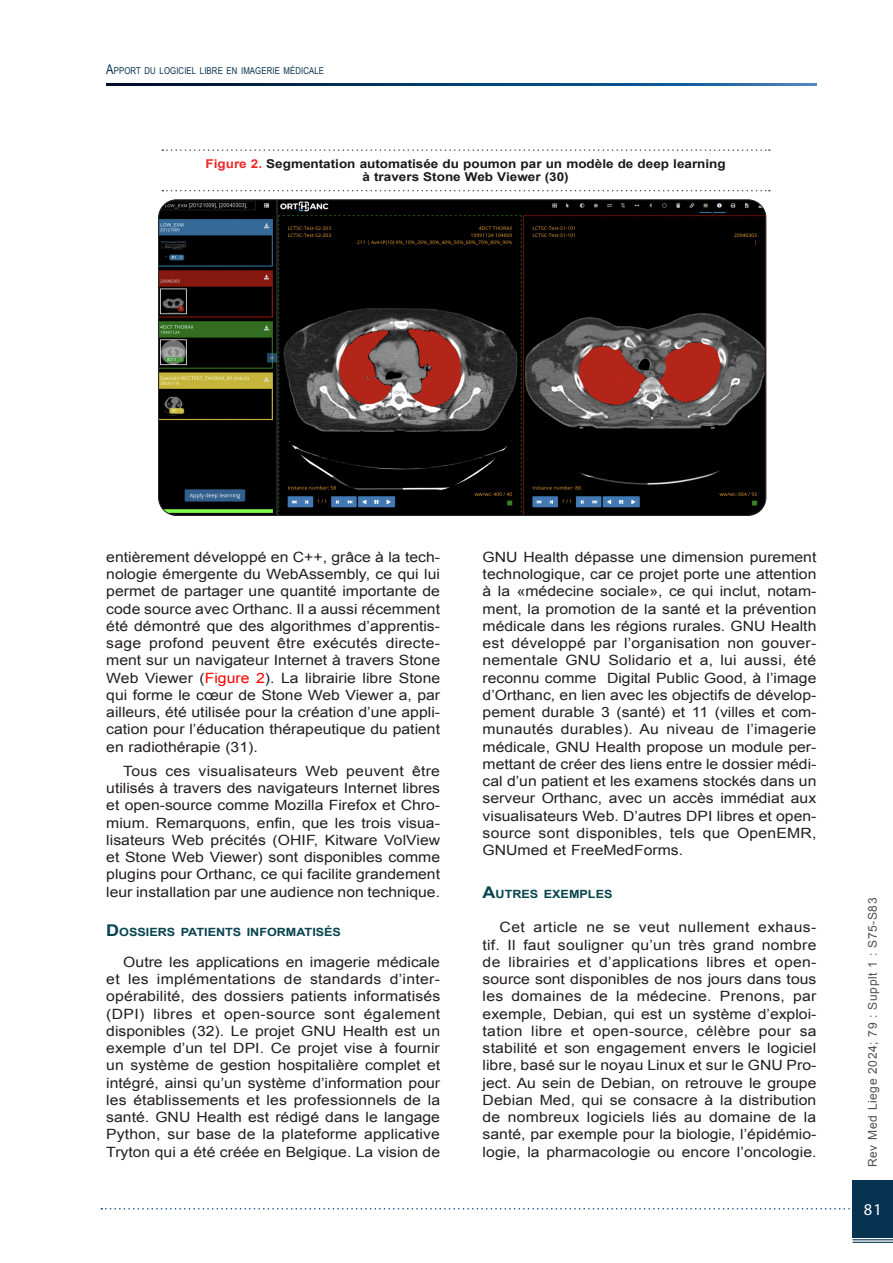
<style>
.page{position:relative;width:893px;height:1263px;background:#fff}
.page>*{position:absolute;margin:0;border:0;box-sizing:border-box;transform-origin:0 0}
.t1{font:16.5px "Myriad Pro";color:#fff}
.Texte_2020{font:14.1px/17.2px "Arial";color:#231f20;text-align:justify;scale:1.11 1}
.Légendes_Tab_et_Fig_2020{font:700 12.15px/13.5px "Arial";color:#1a1a1a;text-align:center;scale:1.11 1}
.t2{font:12px "Arial";letter-spacing:.05em;color:#505050}
.Titre_2_2020{font:700 11.4px "Arial";color:#08444e;scale:1.11 1}
.t3{font:9.45px "Arial Narrow";letter-spacing:.015em;color:#073250}
.s1{font-size:13.5px}
.s2{color:#ee2928}
.s3{color:#f00}
.s4{font-size:16.2px}
</style>
<div class="page">
<svg style="left:101px;top:1208px;width:752px;height:1px"></svg>
<div style="left:853px;top:1180px;width:40px;height:57px;background:#073250"></div>
<hr style="left:853px;top:1239px;width:40px;height:1px;background:#073250">
<hr style="left:853px;top:1242px;width:40px;height:1px;background:#073250">
<svg style="left:106px;top:84px;width:710px;height:1px"></svg>
<img style="left:159px;top:200px;width:607px;height:315px">
<svg style="left:162px;top:149px;width:608px;height:2px"></svg>
<svg style="left:162px;top:190px;width:608px;height:1px"></svg>
<p class="t3" style="left:106px;top:63px;width:219px"><span class="s1">A</span>PPORT DU LOGICIEL LIBRE EN IMAGERIE MÉDICALE</p>
<p class="Légendes_Tab_et_Fig_2020" style="left:205px;top:157px;width:470px"><span class="s2">Figure 2.</span> Segmentation automatisée du poumon par un modèle de deep learning à travers Stone Web Viewer (30)</p>
<p class="Texte_2020" style="left:106px;top:548px;width:302px">entièrement développé en C++, grâce à la tech&shy;nologie émergente du WebAssembly, ce qui lui permet de partager une quantité importante de code source avec Orthanc. Il a aussi récemment été démontré que des algorithmes d’apprentis&shy;sage profond peuvent être exécutés directe&shy;ment sur un navigateur Internet à travers Stone Web Viewer (<span class="s3">Figure 2</span>). La librairie libre Stone qui forme le cœur de Stone Web Viewer a, par ailleurs, été utilisée pour la création d’une appli&shy;cation pour l’éducation thérapeutique du patient en radiothérapie (31).</p>
<p class="Texte_2020" style="left:106px;top:762px;width:302px;text-indent:17px">Tous ces visualisateurs Web peuvent être utilisés à travers des navigateurs Internet libres et open-source comme Mozilla Firefox et Chro&shy;mium. Remarquons, enfin, que les trois visua&shy;lisateurs Web précités (OHIF, Kitware VolView et Stone Web Viewer) sont disponibles comme plugins pour Orthanc, ce qui facilite grandement leur installation par une audience non technique.</p>
<p class="Titre_2_2020" style="left:106px;top:924px;width:213px"><span class="s4">D</span>OSSIERS PATIENTS INFORMATISÉS</p>
<p class="Texte_2020" style="left:106px;top:953px;width:302px;text-indent:17px">Outre les applications en imagerie médicale et les implémentations de standards d’inter&shy;opérabilité, des dossiers patients informatisés (DPI) libres et open-source sont également disponibles (32). Le projet GNU Health est un exemple d’un tel DPI. Ce projet vise à fournir un système de gestion hospitalière complet et intégré, ainsi qu’un système d’information pour les établissements et les professionnels de la santé. GNU Health est rédigé dans le langage Python, sur base de la plateforme applicative Tryton qui a été créée en Belgique. La vision de</p>
<p class="Texte_2020" style="left:483px;top:548px;width:302px">GNU Health dépasse une dimension purement technologique, car ce projet porte une attention à la «médecine sociale», ce qui inclut, notam&shy;ment, la promotion de la santé et la prévention médicale dans les régions rurales. GNU Health est développé par l’organisation non gouver&shy;nementale GNU Solidario et a, lui aussi, été reconnu comme Digital Public Good, à l’image d’Orthanc, en lien avec les objectifs de dévelop&shy;pement durable 3 (santé) et 11 (villes et com&shy;munautés durables). Au niveau de l’imagerie médicale, GNU Health propose un module per&shy;mettant de créer des liens entre le dossier médi&shy;cal d’un patient et les examens stockés dans un serveur Orthanc, avec un accès immédiat aux visualisateurs Web. D’autres DPI libres et open&shy;source sont disponibles, tels que OpenEMR, GNUmed et FreeMedForms.</p>
<p class="Titre_2_2020" style="left:483px;top:886px;width:118px"><span class="s4">A</span>UTRES EXEMPLES</p>
<p class="Texte_2020" style="left:483px;top:919px;width:302px;text-indent:17px">Cet article ne se veut nullement exhaus&shy;tif. Il faut souligner qu’un très grand nombre de librairies et d’applications libres et open&shy;source sont disponibles de nos jours dans tous les domaines de la médecine. Prenons, par exemple, Debian, qui est un système d’exploi&shy;tation libre et open-source, célèbre pour sa stabilité et son engagement envers le logiciel libre, basé sur le noyau Linux et sur le GNU Pro&shy;ject. Au sein de Debian, on retrouve le groupe Debian Med, qui se consacre à la distribution de nombreux logiciels liés au domaine de la santé, par exemple pour la biologie, l’épidémio&shy;logie, la pharmacologie ou encore l’oncologie.</p>
<p class="t2" style="left:865px;top:1167px;width:271px;rotate:-90deg">Rev Med Liege 2024; 79 : Supplt 1 : S75-S83</p>
<p class="t1" style="left:864px;top:1199px;width:20px">81</p>
</div>
